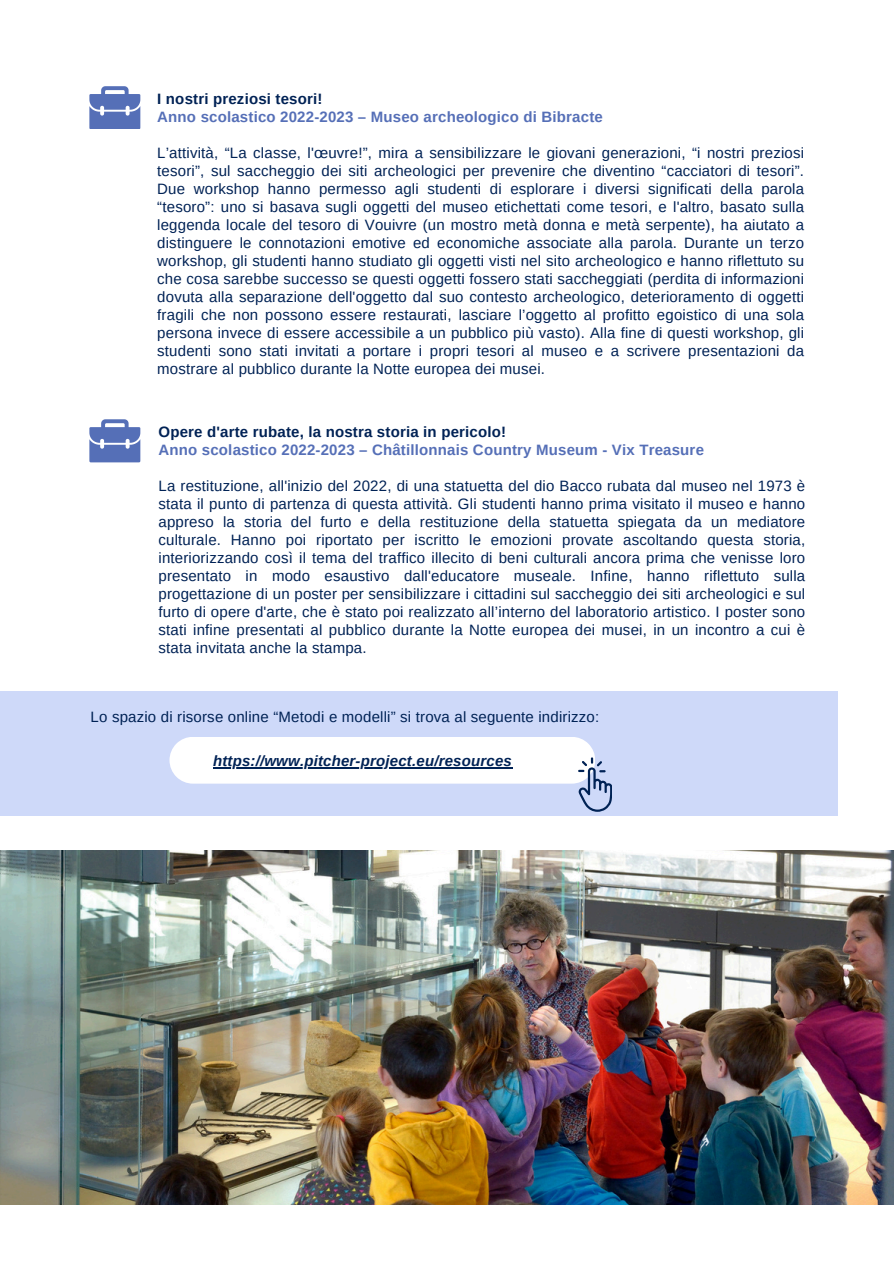
<style>
.page{position:relative;width:894px;height:1264px;background:#fff}
.page>*{position:absolute;margin:0;border:0;box-sizing:border-box;transform-origin:0 0}
.t1{font:15px/18px "Arimo";letter-spacing:.01em;color:#025;text-align:justify}
.t2{font:700 15px/18px "Arimo";letter-spacing:.01em;color:#556fb7}
.t3{font:italic 700 15px "Arimo";letter-spacing:.01em;color:#025}
.s1{color:#025}
</style>
<div class="page">
<div style="left:0;top:691px;width:837px;height:125px;background:#ced9f9"></div>
<img style="left:0;top:850px;width:893px;height:354px">
<svg style="left:89px;top:86px;width:51px;height:43px"></svg>
<svg style="left:89px;top:419px;width:51px;height:43px"></svg>
<svg style="left:169px;top:737px;width:442px;height:74px"></svg>
<hr style="left:213px;top:767px;width:299px;height:1px;background:#025">
<p class="t2" style="left:157px;top:89px;width:447px"><span class="s1">I nostri preziosi tesori!<br></span>Anno scolastico 2022-2023 – Museo archeologico di Bibracte</p>
<h1 class="t1" style="left:157px;top:143px;width:648px">L’attività, “La classe, l'œuvre!”, mira a sensibilizzare le giovani generazioni, “i nostri preziosi tesori”, sul saccheggio dei siti archeologici per prevenire che diventino “cacciatori di tesori”.<br>Due workshop hanno permesso agli studenti di esplorare i diversi significati della parola “tesoro”: uno si basava sugli oggetti del museo etichettati come tesori, e l'altro, basato sulla leggenda locale del tesoro di Vouivre (un mostro metà donna e metà serpente), ha aiutato a distinguere le connotazioni emotive ed economiche associate alla parola. Durante un terzo workshop, gli studenti hanno studiato gli oggetti visti nel sito archeologico e hanno riflettuto su che cosa sarebbe successo se questi oggetti fossero stati saccheggiati (perdita di informazioni dovuta alla separazione dell'oggetto dal suo contesto archeologico, deterioramento di oggetti fragili che non possono essere restaurati, lasciare l’oggetto al profitto egoistico di una sola persona invece di essere accessibile a un pubblico più vasto). Alla fine di questi workshop, gli studenti sono stati invitati a portare i propri tesori al museo e a scrivere presentazioni da mostrare al pubblico durante la Notte europea dei musei.</h1>
<p class="t2" style="left:158px;top:422px;width:547px"><span class="s1">Opere d'arte rubate, la nostra storia in pericolo!<br></span>Anno scolastico 2022-2023 – Châtillonnais Country Museum - Vix Treasure</p>
<p class="t1" style="left:158px;top:476px;width:648px">La restituzione, all'inizio del 2022, di una statuetta del dio Bacco rubata dal museo nel 1973 è stata il punto di partenza di questa attività. Gli studenti hanno prima visitato il museo e hanno appreso la storia del furto e della restituzione della statuetta spiegata da un mediatore culturale. Hanno poi riportato per iscritto le emozioni provate ascoltando questa storia, interiorizzando così il tema del traffico illecito di beni culturali ancora prima che venisse loro presentato in modo esaustivo dall'educatore museale. Infine, hanno riflettuto sulla progettazione di un poster per sensibilizzare i cittadini sul saccheggio dei siti archeologici e sul furto di opere d'arte, che è stato poi realizzato all’interno del laboratorio artistico. I poster sono stati infine presentati al pubblico durante la Notte europea dei musei, in un incontro a cui è stata invitata anche la stampa.</p>
<h1 class="t1" style="left:91px;top:708px;width:510px">Lo spazio di risorse online “Metodi e modelli” si trova al seguente indirizzo:</h1>
<p class="t3" style="left:213px;top:752px;width:300px">https://www.pitcher-project.eu/resources</p>
</div>
